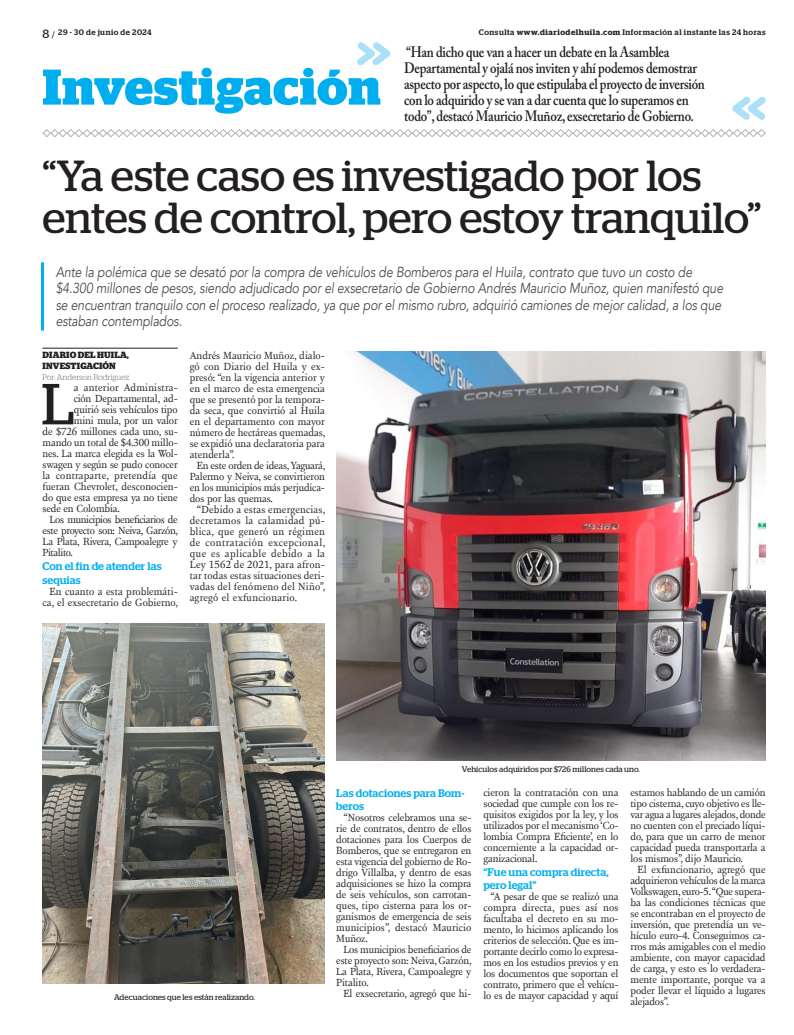
<style>
.page{position:relative;width:794px;height:1035px;background:#fff}
.page>*{position:absolute;margin:0;border:0;box-sizing:border-box;transform-origin:0 0}
.TEXTO_UNO{font:57.7px "Stag";color:#231f20}
.t1{font:700 50px "Stag";letter-spacing:.01em;color:#00aeef}
.TITULO{font:43.4px/41.4px "Stag";letter-spacing:-.005em;color:#231f20}
.DESTACADO_ARRIBA{font:600 15px/16px "Adobe Caslon Pro";letter-spacing:-.02em;color:#231f20;scale:.85 1}
.SUMARIO{font:italic 14.5px/16.5px "Avenir";letter-spacing:-.01em;color:#4b4c4d;scale:.85 1}
.t2{font:12px "Stag";color:#231f20}
.INTERTITULO_FDS{font:500 11px/13.7px "Stag";letter-spacing:.01em;color:#00aeef}
.TEXTO{font:10.6px/11px "New Fournier BP";letter-spacing:-.01em;color:#231f20;text-align:justify}
.TEXTO_UNO-2{font:10.6px "New Fournier BP";letter-spacing:-.01em;color:#231f20}
.TEXTO_UNO-3{font:10.6px "New Fournier BP";letter-spacing:.015em;color:#231f20}
.CREDITO_1{font:700 9px/11px "Stag";letter-spacing:.02em;color:#231f20}
.t3{font:500 8px "Stag";letter-spacing:.06em;color:#231f20}
.PIE_DE_FOTO{font:8px "Stag";letter-spacing:.01em;color:#231f20}
.CREDITO_2{font:300 8px "Stag";letter-spacing:-.005em;color:#6c6d70}
.s1{font-size:9px}
.s2{font-weight:600}
</style>
<div class="page">
<svg style="left:42px;top:129px;width:724px;height:8px"></svg>
<svg style="left:357px;top:42px;width:33px;height:23px"></svg>
<svg style="left:732px;top:97px;width:34px;height:23px"></svg>
<img style="left:336px;top:351px;width:429px;height:410px">
<img style="left:43px;top:623px;width:282px;height:360px">
<hr style="left:41px;top:262px;width:3px;height:68px;background:#00aeef">
<hr style="left:43px;top:348px;width:135px;height:1px;background:#231f20">
<p class="t2" style="left:43px;top:27px;width:14px">8 <span class="s1">/</span></p>
<p class="t3" style="left:479px;top:27px;width:288px">Consulta <span class="s2">www.diariodelhuila.com</span> Información al instante las 24 horas</p>
<p class="DESTACADO_ARRIBA" style="left:404px;top:44px;width:355px">“Han dicho que van a hacer un debate en la Asamblea Departamental y ojalá nos inviten y ahí podemos demostrar aspecto por aspecto, lo que estipulaba el proyecto de inversión con lo adquirido y se van a dar cuenta que lo superamos en todo”, destacó Mauricio Muñoz, exsecretario de Gobierno.</p>
<p class="t3" style="left:58px;top:27px;width:95px">29 - 30 de junio de 2024</p>
<p class="t1" style="left:43px;top:58px;width:340px">Investigación</p>
<p class="TITULO" style="left:43px;top:155px;width:720px">“Ya este caso es investigado por los entes de control, pero estoy tranquilo”</p>
<p class="SUMARIO" style="left:56px;top:264px;width:786px">Ante la polémica que se desató por la compra de vehículos de Bomberos para el Huila, contrato que tuvo un costo de $4.300 millones de pesos, siendo adjudicado por el exsecretario de Gobierno Andrés Mauricio Muñoz, quien manifestó que se encuentran tranquilo con el proceso realizado, ya que por el mismo rubro, adquirió camiones de mejor calidad, a los que estaban contemplados.</p>
<p class="CREDITO_1" style="left:43px;top:350px;width:88px">DIARIO DEL HUILA,<br>INVESTIGACIÓN</p>
<p class="CREDITO_2" style="left:43px;top:373px;width:88px">Por: Anderson Rodríguez</p>
<p class="TEXTO_UNO" style="left:42px;top:371px;width:34px">L</p>
<p class="TEXTO_UNO-3" style="left:74px;top:381px;width:105px">a anterior Administra-</p>
<p class="TEXTO" style="left:190px;top:350px;width:137px">Andrés Mauricio Muñoz, dialo&shy;gó con Diario del Huila y ex&shy;presó: “en la vigencia anterior y en el marco de esta emergencia que se presentó por la tempora&shy;da seca, que convirtió al Huila en el departamento con mayor número de hectáreas quemadas, se expidió una declaratoria para atenderla”.</p>
<p class="TEXTO" style="left:190px;top:460px;width:137px;text-indent:7px">En este orden de ideas, Yaguará, Palermo y Neiva, se convirtieron en los municipios más perjudica&shy;dos por las quemas.</p>
<p class="TEXTO" style="left:190px;top:504px;width:137px;text-indent:7px">“Debido a estas emergencias, decretamos la calamidad pú&shy;blica, que generó un régimen de contratación excepcional, que es aplicable debido a la Ley 1562 de 2021, para afron&shy;tar todas estas situaciones deri&shy;vadas del fenómeno del Niño”, agregó el exfuncionario.</p>
<p class="TEXTO_UNO-2" style="left:74px;top:392px;width:105px">ción Departamental, ad-</p>
<p class="TEXTO_UNO-2" style="left:74px;top:403px;width:105px">quirió seis vehículos tipo</p>
<p class="TEXTO_UNO-2" style="left:74px;top:414px;width:105px">mini mula, por un valor</p>
<p class="TEXTO_UNO-2" style="left:43px;top:425px;width:137px">de $726 millones cada uno, su-</p>
<p class="TEXTO_UNO-2" style="left:43px;top:436px;width:137px">mando un total de $4.300 millo-</p>
<p class="TEXTO_UNO-2" style="left:43px;top:447px;width:137px">nes. La marca elegida es la Wol-</p>
<p class="TEXTO_UNO-2" style="left:43px;top:458px;width:137px">swagen y según se pudo conocer</p>
<p class="TEXTO_UNO-3" style="left:43px;top:469px;width:137px">la contraparte, pretendía que</p>
<p class="TEXTO_UNO-2" style="left:43px;top:480px;width:137px">fueran Chevrolet, desconocien-</p>
<p class="TEXTO_UNO-2" style="left:43px;top:491px;width:137px">do que esta empresa ya no tiene</p>
<p class="TEXTO_UNO-2" style="left:43px;top:502px;width:79px">sede en Colombia.</p>
<p class="TEXTO" style="left:43px;top:514px;width:137px;text-indent:7px">Los municipios beneficiarios de este proyecto son: Neiva, Garzón, La Plata, Rivera, Campoalegre y Pitalito.</p>
<p class="INTERTITULO_FDS" style="left:43px;top:559px;width:121px">Con el fin de atender las sequías</p>
<p class="TEXTO" style="left:43px;top:586px;width:137px;text-align:right">En cuanto a esta problemáti&shy;ca, el exsecretario de Gobierno,</p>
<p class="PIE_DE_FOTO" style="left:114px;top:992px;width:142px">Adecuaciones que les están realizando.</p>
<p class="PIE_DE_FOTO" style="left:462px;top:765px;width:179px">Vehículos adquiridos por $726 millones cada uno.</p>
<p class="INTERTITULO_FDS" style="left:336px;top:786px;width:130px">Las dotaciones para Bom&shy;beros</p>
<p class="TEXTO" style="left:336px;top:812px;width:137px;text-indent:7px">“Nosotros celebramos una se&shy;rie de contratos, dentro de ellos dotaciones para los Cuerpos de Bomberos, que se entregaron en esta vigencia del gobierno de Ro&shy;drigo Villalba, y dentro de esas adquisiciones se hizo la compra de seis vehículos, son carrotan&shy;ques, tipo cisterna para los or&shy;ganismos de emergencia de seis municipios”, destacó Mauricio Muñoz.</p>
<p class="TEXTO" style="left:336px;top:944px;width:137px;text-indent:7px">Los municipios beneficiarios de este proyecto son: Neiva, Garzón, La Plata, Rivera, Campoalegre y Pitalito.</p>
<p class="TEXTO" style="left:343px;top:988px;width:129px">El exsecretario, agregó que hi-</p>
<p class="TEXTO" style="left:483px;top:786px;width:137px">cieron la contratación con una sociedad que cumple con los re&shy;quisitos exigidos por la ley, y los utilizados por el mecanismo ‘Co&shy;lombia Compra Eficiente’, en lo concerniente a la capacidad or&shy;ganizacional.</p>
<p class="INTERTITULO_FDS" style="left:483px;top:864px;width:127px">“Fue una compra directa, pero legal”</p>
<p class="TEXTO" style="left:483px;top:891px;width:137px;text-indent:7px">“A pesar de que se realizó una compra directa, pues así nos facultaba el decreto en su mo&shy;mento, lo hicimos aplicando los criterios de selección. Que es im&shy;portante decirlo como lo expresa&shy;mos en los estudios previos y en los documentos que soportan el contrato, primero que el vehícu&shy;lo es de mayor capacidad y aquí</p>
<p class="TEXTO" style="left:630px;top:786px;width:137px">estamos hablando de un camión tipo cisterna, cuyo objetivo es lle&shy;var agua a lugares alejados, donde no cuenten con el preciado líqui&shy;do, para que un carro de menor capacidad pueda transportarla a los mismos”, dijo Mauricio.</p>
<p class="TEXTO" style="left:630px;top:863px;width:137px;text-indent:7px">El exfuncionario, agregó que adquirieron vehículos de la marca Volkswagen, euro-5. “Que supera&shy;ba las condiciones técnicas que se encontraban en el proyecto de inversión, que pretendía un ve&shy;hículo euro-4. Conseguimos ca&shy;rros más amigables con el medio ambiente, con mayor capacidad de carga, y esto es lo verdadera&shy;mente importante, porque va a poder llevar el líquido a lugares alejados”.</p>
</div>
